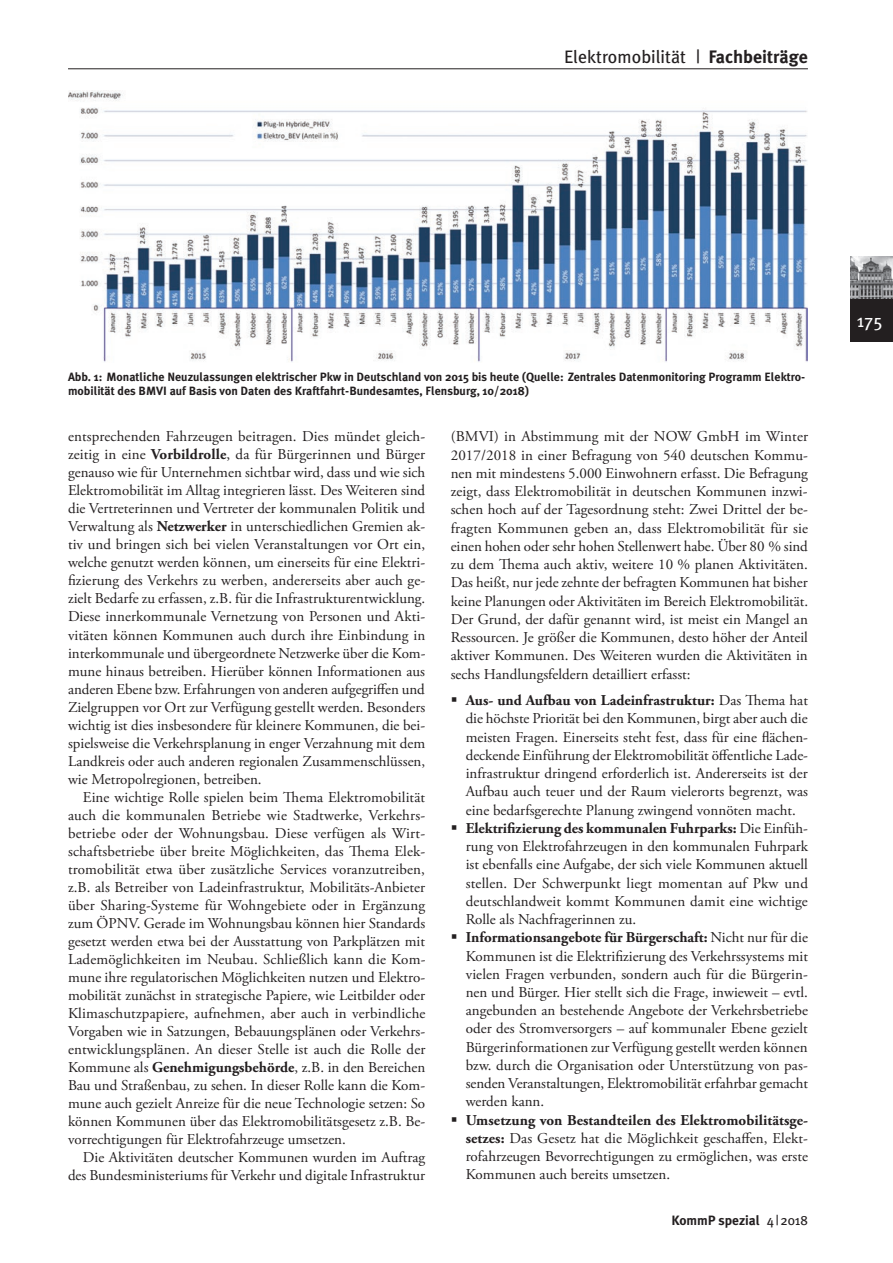
<style>
.page{position:relative;width:893px;height:1263px;background:#fff}
.page>*{position:absolute;margin:0;border:0;box-sizing:border-box;transform-origin:0 0}
.t1{font:18px "Meta Plus";color:#231f20}
.t2{font:18px "Meta Plus";color:#fff}
.t3{font:15px/18px "Adobe Garamond Pro";color:#231f20;text-align:justify}
.t4{font:700 13.5px "Meta Plus";color:#231f20}
.t5{font:700 12px/13.5px "Meta Plus";color:#231f20}
.s1{font-weight:700}
.s2{font-weight:400}
</style>
<div class="page">
<hr style="left:68px;top:68px;width:740px;height:1px;background:#231f20">
<img style="left:68px;top:91px;width:740px;height:271px">
<div style="left:850px;top:299px;width:43px;height:42px;background:#231f20"></div>
<img style="left:850px;top:256px;width:43px;height:43px">
<p class="t1" style="left:564px;top:46px;width:245px">Elektromobilität | <span class="s1">Fachbeiträge</span></p>
<p class="t5" style="left:68px;top:370px;width:739px">Abb. 1: Monatliche Neuzulassungen elektrischer Pkw in Deutschland von 2015 bis heute (Quelle: Zentrales Datenmonitoring Programm Elektro&shy;mobilität des BMVI auf Basis von Daten des Kraftfahrt-Bundesamtes, Flensburg, 10/2018)</p>
<p class="t3" style="left:68px;top:428px;width:359px">entsprechenden Fahrzeugen beitragen. Dies mündet gleich&shy;zeitig in eine <span class="s1">Vorbildrolle</span>, da für Bürgerinnen und Bürger genauso wie für Unternehmen sichtbar wird, dass und wie sich Elektromobilität im Alltag integrieren lässt. Des Weiteren sind die Vertreterinnen und Vertreter der kommunalen Politik und Verwaltung als <span class="s1">Netzwerker</span> in unterschiedlichen Gremien ak&shy;tiv und bringen sich bei vielen Veranstaltungen vor Ort ein, welche genutzt werden können, um einerseits für eine Elektri&shy;fizierung des Verkehrs zu werben, andererseits aber auch ge&shy;zielt Bedarfe zu erfassen, z.B. für die Infrastrukturentwicklung.<br>Diese innerkommunale Vernetzung von Personen und Akti&shy;vitäten können Kommunen auch durch ihre Einbindung in interkommunale und übergeordnete Netzwerke über die Kom&shy;mune hinaus betreiben. Hierüber können Informationen aus anderen Ebene bzw. Erfahrungen von anderen aufgegriffen und Zielgruppen vor Ort zur Verfügung gestellt werden. Besonders wichtig ist dies insbesondere für kleinere Kommunen, die bei&shy;spielsweise die Verkehrsplanung in enger Verzahnung mit dem Landkreis oder auch anderen regionalen Zusammenschlüssen, wie Metropolregionen, betreiben.</p>
<p class="t3" style="left:68px;top:788px;width:359px;text-indent:15px">Eine wichtige Rolle spielen beim Thema Elektromobilität auch die kommunalen Betriebe wie Stadtwerke, Verkehrs&shy;betriebe oder der Wohnungsbau. Diese verfügen als Wirt&shy;schaftsbetriebe über breite Möglichkeiten, das Thema Elek&shy;tromobilität etwa über zusätzliche Services voranzutreiben, z.B. als Betreiber von Ladeinfrastruktur, Mobilitäts-Anbieter über Sharing-Systeme für Wohngebiete oder in Ergänzung zum ÖPNV. Gerade im Wohnungsbau können hier Standards gesetzt werden etwa bei der Ausstattung von Parkplätzen mit Lademöglichkeiten im Neubau. Schließlich kann die Kom&shy;mune ihre regulatorischen Möglichkeiten nutzen und Elektro&shy;mobilität zunächst in strategische Papiere, wie Leitbilder oder Klimaschutzpapiere, aufnehmen, aber auch in verbindliche Vorgaben wie in Satzungen, Bebauungsplänen oder Verkehrs&shy;entwicklungsplänen. An dieser Stelle ist auch die Rolle der Kommune als <span class="s1">Genehmigungsbehörde</span>, z.B. in den Bereichen Bau und Straßenbau, zu sehen. In dieser Rolle kann die Kom&shy;mune auch gezielt Anreize für die neue Technologie setzen: So können Kommunen über das Elektromobilitätsgesetz z.B. Be&shy;vorrechtigungen für Elektrofahrzeuge umsetzen.</p>
<p class="t3" style="left:68px;top:1148px;width:359px;text-align:right">Die Aktivitäten deutscher Kommunen wurden im Auftrag des Bundesministeriums für Verkehr und digitale Infrastruktur</p>
<p class="t3" style="left:451px;top:428px;width:359px">(BMVI) in Abstimmung mit der NOW GmbH im Winter 2017/2018 in einer Befragung von 540 deutschen Kommu&shy;nen mit mindestens 5.000 Einwohnern erfasst. Die Befragung zeigt, dass Elektromobilität in deutschen Kommunen inzwi&shy;schen hoch auf der Tagesordnung steht: Zwei Drittel der be&shy;fragten Kommunen geben an, dass Elektromobilität für sie einen hohen oder sehr hohen Stellenwert habe. Über 80 % sind zu dem Thema auch aktiv, weitere 10 % planen Aktivitäten.<br>Das heißt, nur jede zehnte der befragten Kommunen hat bisher keine Planungen oder Aktivitäten im Bereich Elektromobilität.<br>Der Grund, der dafür genannt wird, ist meist ein Mangel an Ressourcen. Je größer die Kommunen, desto höher der Anteil aktiver Kommunen. Des Weiteren wurden die Aktivitäten in sechs Handlungsfeldern detailliert erfasst:</p>
<p class="t3" style="left:466px;top:692px;width:344px;text-indent:-15px">▪ <span class="s1">Aus- und Aufbau von Ladeinfrastruktur:</span> Das Thema hat die höchste Priorität bei den Kommunen, birgt aber auch die meisten Fragen. Einerseits steht fest, dass für eine flächen&shy;deckende Einführung der Elektromobilität öffentliche Lade&shy;infrastruktur dringend erforderlich ist. Andererseits ist der Aufbau auch teuer und der Raum vielerorts begrenzt, was eine bedarfsgerechte Planung zwingend vonnöten macht.</p>
<p class="t3" style="left:466px;top:819px;width:344px;text-indent:-15px">▪ <span class="s1">Elektrifizierung des kommunalen Fuhrparks:</span> Die Einfüh&shy;rung von Elektrofahrzeugen in den kommunalen Fuhrpark ist ebenfalls eine Aufgabe, der sich viele Kommunen aktuell stellen. Der Schwerpunkt liegt momentan auf Pkw und deutschlandweit kommt Kommunen damit eine wichtige Rolle als Nachfragerinnen zu.</p>
<p class="t3" style="left:466px;top:929px;width:344px;text-indent:-15px">▪ <span class="s1">Informationsangebote für Bürgerschaft:</span> Nicht nur für die Kommunen ist die Elektrifizierung des Verkehrssystems mit vielen Fragen verbunden, sondern auch für die Bürgerin&shy;nen und Bürger. Hier stellt sich die Frage, inwieweit – evtl. angebunden an bestehende Angebote der Verkehrsbetriebe oder des Stromversorgers – auf kommunaler Ebene gezielt Bürgerinformationen zur Verfügung gestellt werden können bzw. durch die Organisation oder Unterstützung von pas&shy;senden Veranstaltungen, Elektromobilität erfahrbar gemacht werden kann.</p>
<p class="t3" style="left:466px;top:1111px;width:344px;text-indent:-15px">▪ <span class="s1">Umsetzung von Bestandteilen des Elektromobilitätsge&shy;setzes:</span> Das Gesetz hat die Möglichkeit geschaffen, Elekt&shy;rofahrzeugen Bevorrechtigungen zu ermöglichen, was erste Kommunen auch bereits umsetzen.</p>
<p class="t4" style="left:671px;top:1212px;width:138px">KommP spezial <span class="s2">4|2018</span></p>
<p class="t2" style="left:857px;top:310px;width:27px">175</p>
</div>
